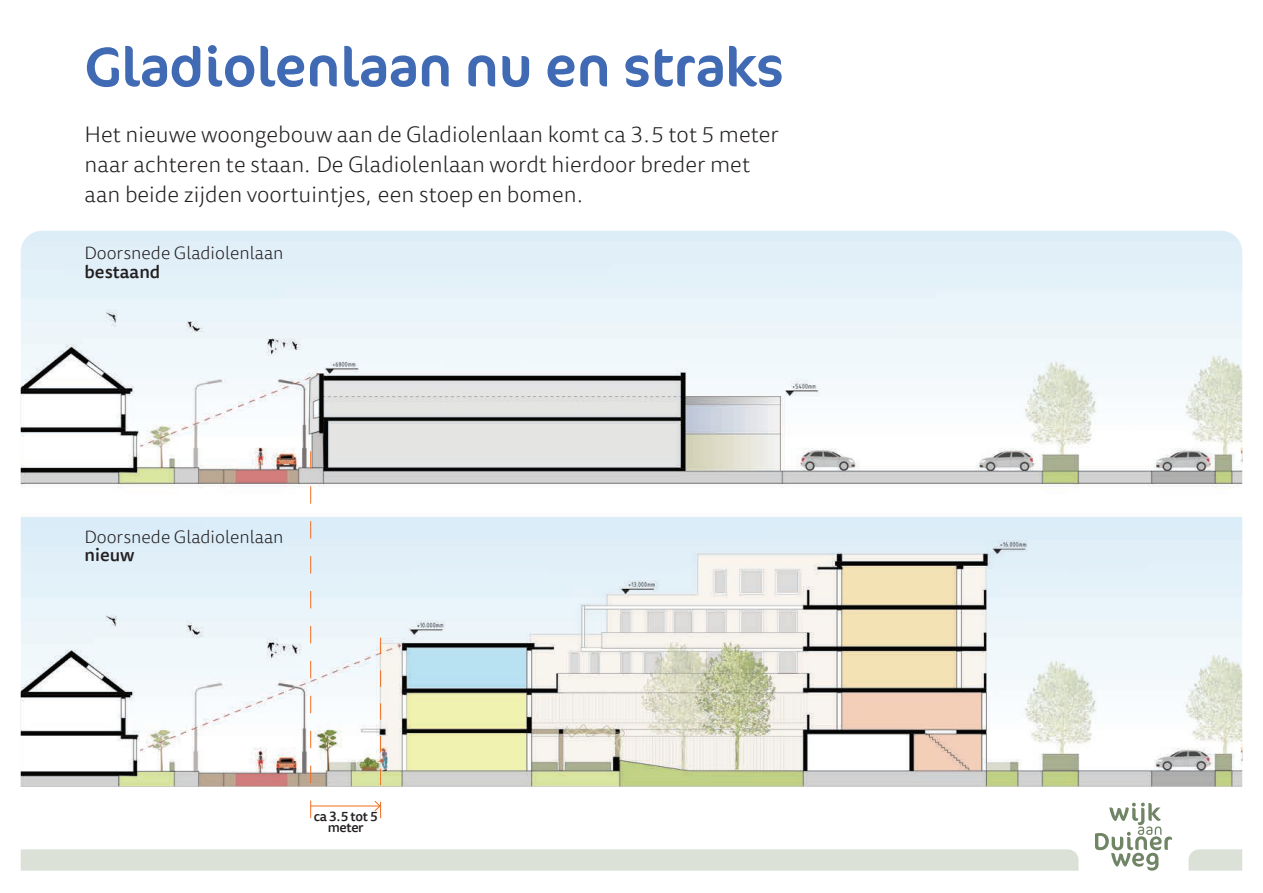
<style>
.page{position:relative;width:1263px;height:893px;background:#fff}
.page>*{position:absolute;margin:0;border:0;box-sizing:border-box;transform-origin:0 0}
.t1{font:56.25px "Cocon Pro";color:#406ab4}
.plat{font:300 22.5px/30px "Tisa Sans Offc";color:#231f20}
.plat-2{font:300 18px "Tisa Sans Offc";color:#231f20}
.plat-3{font:500 18px "Tisa Sans Offc";color:#231f20}
.plat-4{font:500 13.5px/11.2px "Tisa Sans Offc";letter-spacing:-.025em;color:#231f20;text-align:center}
</style>
<div class="page">
<img style="left:21px;top:231px;width:1221px;height:555px">
<svg style="left:21px;top:849px;width:1057px;height:22px"></svg>
<svg style="left:1188px;top:849px;width:54px;height:22px"></svg>
<svg style="left:1095px;top:803px;width:77px;height:68px"></svg>
<svg style="left:310px;top:451px;width:1px;height:367px"></svg>
<hr style="left:310px;top:806px;width:70px;height:1px;background:#f36e21">
<svg style="left:374px;top:638px;width:7px;height:180px"></svg>
<p class="t1" style="left:85px;top:29px;width:701px">Gladiolenlaan nu en straks</p>
<p class="plat" style="left:85px;top:120px;width:696px">Het nieuwe woongebouw aan de Gladiolenlaan komt ca 3.5 tot 5 meter naar achteren te staan. De Gladiolenlaan wordt hierdoor breder met aan beide zijden voortuintjes, een stoep en bomen.</p>
<p class="plat-2" style="left:85px;top:242px;width:201px">Doorsnede Gladiolenlaan</p>
<p class="plat-3" style="left:85px;top:261px;width:77px">bestaand</p>
<p class="plat-2" style="left:85px;top:526px;width:201px">Doorsnede Gladiolenlaan</p>
<p class="plat-3" style="left:85px;top:544px;width:52px">nieuw</p>
<p class="plat-4" style="left:314px;top:812px;width:66px">ca 3.5 tot 5 meter</p>
</div>
